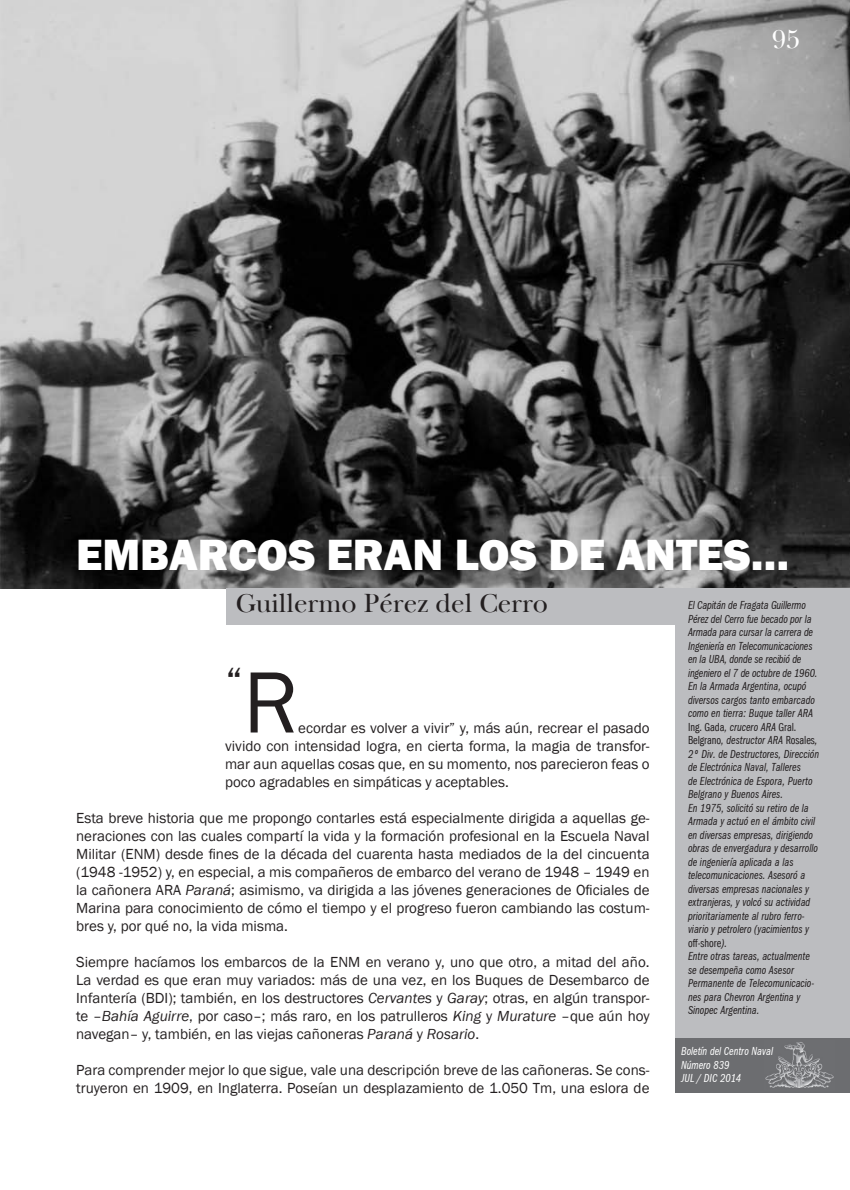
<style>
.page{position:relative;width:850px;height:1190px;background:#fff}
.page>*{position:absolute;margin:0;border:0;box-sizing:border-box;transform-origin:0 0}
.t1{font:800 45px "Franklin Gothic";color:#fff}
.t2{font:45px "Franklin Gothic";color:#231f20}
.t3{font:27px "New Baskerville";color:#231f20}
.t4{font:27px "New Baskerville";color:#fff}
.t5{font:15px/18px "Franklin Gothic";color:#231f20;text-align:justify}
.t6{font:12px/13.5px "Frank Got Boo Cmp Ita";color:#231f20}
.t7{font:12px/13.5px "Franklin Gothic Book Cmpr";color:#231f20}
.t8{font:12px/13.5px "Frank Got Boo Cmp Ita";color:#fff}
.s1{font-size:90px}
.s2{font-style:italic}
.s3{font-family:"Frank Got Boo Cmp Ita"}
</style>
<div class="page">
<img style="left:0;top:0;width:850px;height:588px">
<div style="left:226px;top:588px;width:624px;height:36px;background:#bcbdc0"></div>
<div style="left:675px;top:588px;width:175px;height:504px;background:#bcbdc0"></div>
<div style="left:675px;top:1038px;width:175px;height:54px;background:#6c6d70"></div>
<img style="left:765px;top:1042px;width:69px;height:46px">
<h2 class="t4" style="left:772px;top:24px;width:30px">95</h2>
<h1 class="t1" style="left:76px;top:526px;width:714px">EMBARCOS ERAN LOS DE ANTES…</h1>
<h2 class="t3" style="left:236px;top:588px;width:314px">Guillermo Pérez del Cerro</h2>
<h1 class="t2" style="left:225px;top:655px;width:75px">“<span class="s1">R</span></h1>
<p class="t5" style="left:225px;top:719px;width:426px;text-indent:73px">ecordar es volver a vivir” y, más aún, recrear el pasado vivido con intensidad logra, en cierta forma, la magia de transfor&shy;mar aun aquellas cosas que, en su momento, nos parecieron feas o poco agradables en simpáticas y aceptables.</p>
<p class="t5" style="left:76px;top:809px;width:575px">Esta breve historia que me propongo contarles está especialmente dirigida a aquellas ge&shy;neraciones con las cuales compartí la vida y la formación profesional en la Escuela Naval Militar (ENM) desde fines de la década del cuarenta hasta mediados de la del cincuenta (1948 -1952) y, en especial, a mis compañeros de embarco del verano de 1948 – 1949 en la cañonera ARA <span class="s2">Paraná</span>; asimismo, va dirigida a las jóvenes generaciones de Oficiales de Marina para conocimiento de cómo el tiempo y el progreso fueron cambiando las costum&shy;bres y, por qué no, la vida misma.</p>
<p class="t5" style="left:76px;top:953px;width:575px">Siempre hacíamos los embarcos de la ENM en verano y, uno que otro, a mitad del año.<br>La verdad es que eran muy variados: más de una vez, en los Buques de Desembarco de Infantería (BDI); también, en los destructores <span class="s2">Cervantes</span> y <span class="s2">Garay</span>; otras, en algún transpor&shy;te –<span class="s2">Bahía Aguirre</span>, por caso–; más raro, en los patrulleros <span class="s2">King</span> y <span class="s2">Murature</span> –que aún hoy navegan– y, también, en las viejas cañoneras <span class="s2">Paraná</span> y <span class="s2">Rosario</span>.</p>
<p class="t5" style="left:76px;top:1061px;width:575px">Para comprender mejor lo que sigue, vale una descripción breve de las cañoneras. Se cons&shy;truyeron en 1909, en Inglaterra. Poseían un desplazamiento de 1.050 Tm, una eslora de</p>
<p class="t6" style="left:688px;top:599px;width:131px">El Capitán de Fragata Guillermo<br>Pérez del Cerro fue becado por la<br>Armada para cursar la carrera de<br>Ingeniería en Telecomunicaciones en la UBA, donde se recibió de ingeniero el 7 de octubre de 1960.<br>En la Armada Argentina, ocupó diversos cargos tanto embarcado como en tierra: Buque taller ARA</p>
<p class="t7" style="left:688px;top:720px;width:131px">Ing. Gada<span class="s3">, crucero ARA</span> Gral.<br>Belgrano<span class="s3">, destructor ARA</span> Rosales<span class="s3">,</span></p>
<p class="t6" style="left:688px;top:747px;width:132px">2º Div. de Destructores, Dirección de Electrónica Naval, Talleres<br>de Electrónica de Espora, Puerto<br>Belgrano y Buenos Aires.<br>En 1975, solicitó su retiro de la<br>Armada y actuó en el ámbito civil en diversas empresas, dirigiendo obras de envergadura y desarrollo de ingeniería aplicada a las telecomunicaciones. Asesoró a diversas empresas nacionales y extranjeras, y volcó su actividad prioritariamente al rubro ferro&shy;viario y petrolero (yacimientos y</p>
<p class="t7" style="left:688px;top:936px;width:41px">off-shore<span class="s3">).</span></p>
<p class="t6" style="left:688px;top:950px;width:128px">Entre otras tareas, actualmente se desempeña como Asesor<br>Permanente de Telecomunicacio&shy;nes para Chevron Argentina y<br>Sinopec Argentina.</p>
<p class="t8" style="left:681px;top:1045px;width:93px">Boletín del Centro Naval<br>Número 839<br>JUL / DIC 2014</p>
</div>
